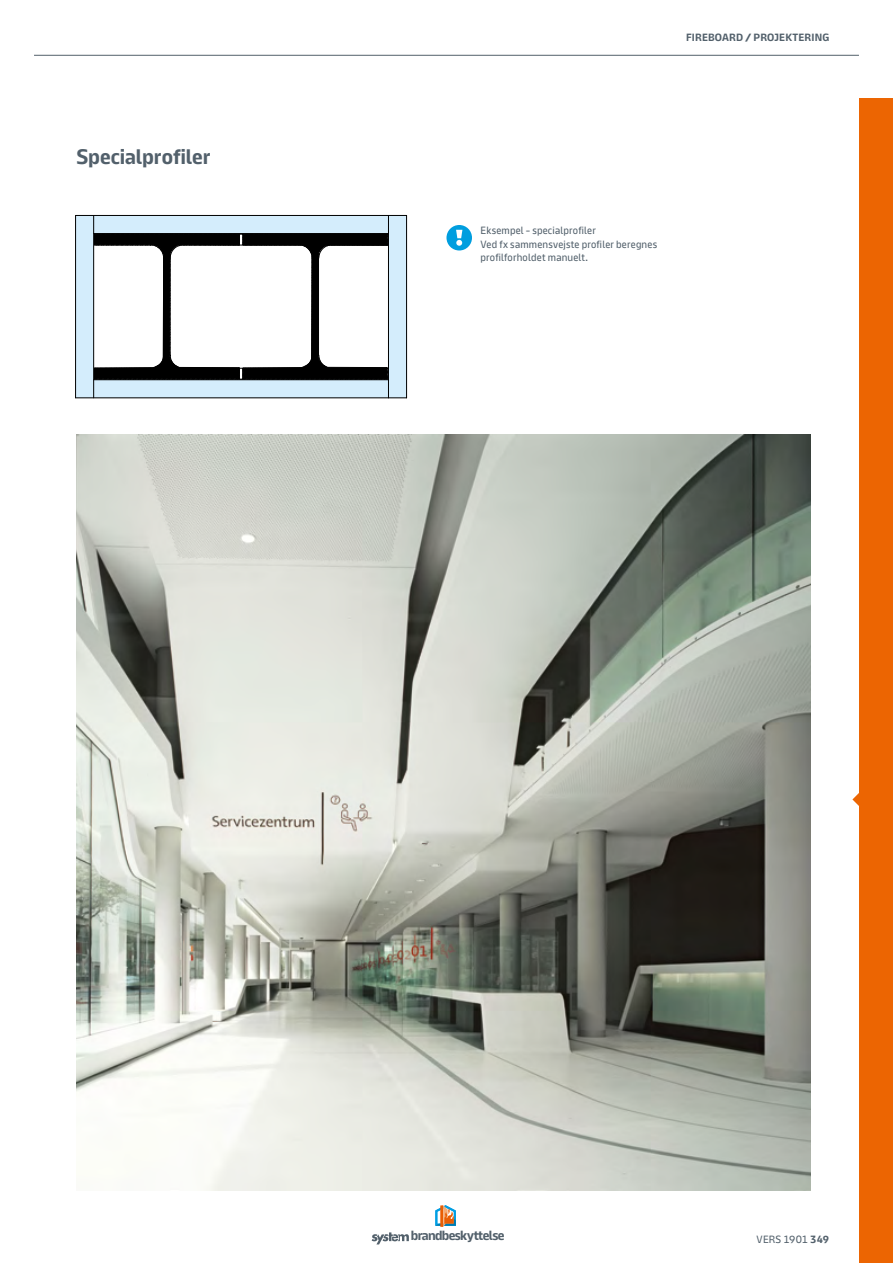
<style>
.page{position:relative;width:893px;height:1263px;background:#fff}
.page>*{position:absolute;margin:0;border:0;box-sizing:border-box;transform-origin:0 0}
.t1{font:700 21px "Knauf";letter-spacing:-.005em;color:#52606b}
.t2{font:700 13.35px "Knauf";letter-spacing:-.05em;color:#52606b}
.t3{font:10.5px/13.5px "Knauf";letter-spacing:.02em;color:#52606b}
.t4{font:700 10.5px "Knauf";letter-spacing:.015em;color:#52606b}
.s1{font-weight:700}
</style>
<div class="page">
<svg style="left:372px;top:1232px;width:37px;height:12px"></svg>
<svg style="left:435px;top:1205px;width:21px;height:22px"></svg>
<hr style="left:34px;top:55px;width:825px;height:1px;background:#52606b">
<img style="left:77px;top:435px;width:733px;height:756px">
<div style="left:94px;top:380px;width:312px;height:18px;background:#d4edfc"></div>
<div style="left:75px;top:215px;width:313px;height:19px;background:#d4edfc"></div>
<div style="left:388px;top:216px;width:19px;height:180px;background:#d4edfc"></div>
<div style="left:75px;top:216px;width:19px;height:181px;background:#d4edfc"></div>
<hr style="left:93px;top:215px;width:1px;height:183px;background:#000">
<hr style="left:75px;top:215px;width:1px;height:183px;background:#000">
<hr style="left:388px;top:215px;width:1px;height:183px;background:#000">
<hr style="left:406px;top:215px;width:1px;height:183px;background:#000">
<hr style="left:76px;top:398px;width:331px;height:1px;background:#000">
<hr style="left:76px;top:215px;width:331px;height:1px;background:#000">
<svg style="left:93px;top:233px;width:295px;height:147px"></svg>
<svg style="left:446px;top:225px;width:26px;height:25px"></svg>
<div style="left:859px;top:98px;width:34px;height:1165px;background:#ec6502"></div>
<svg style="left:852px;top:793px;width:7px;height:13px"></svg>
<h1 class="t1" style="left:77px;top:145px;width:136px">Specialprofiler</h1>
<p class="t4" style="left:686px;top:32px;width:145px">FIREBOARD / PROJEKTERING</p>
<p class="t3" style="left:480px;top:224px;width:178px">Eksempel - specialprofiler<br>Ved fx sammensvejste profiler beregnes profilforholdet manuelt.</p>
<p class="t2" style="left:411px;top:1228px;width:95px">brandbeskyttelse</p>
<p class="t3" style="left:756px;top:1232px;width:74px">VERS 1901 <span class="s1">349</span></p>
</div>
